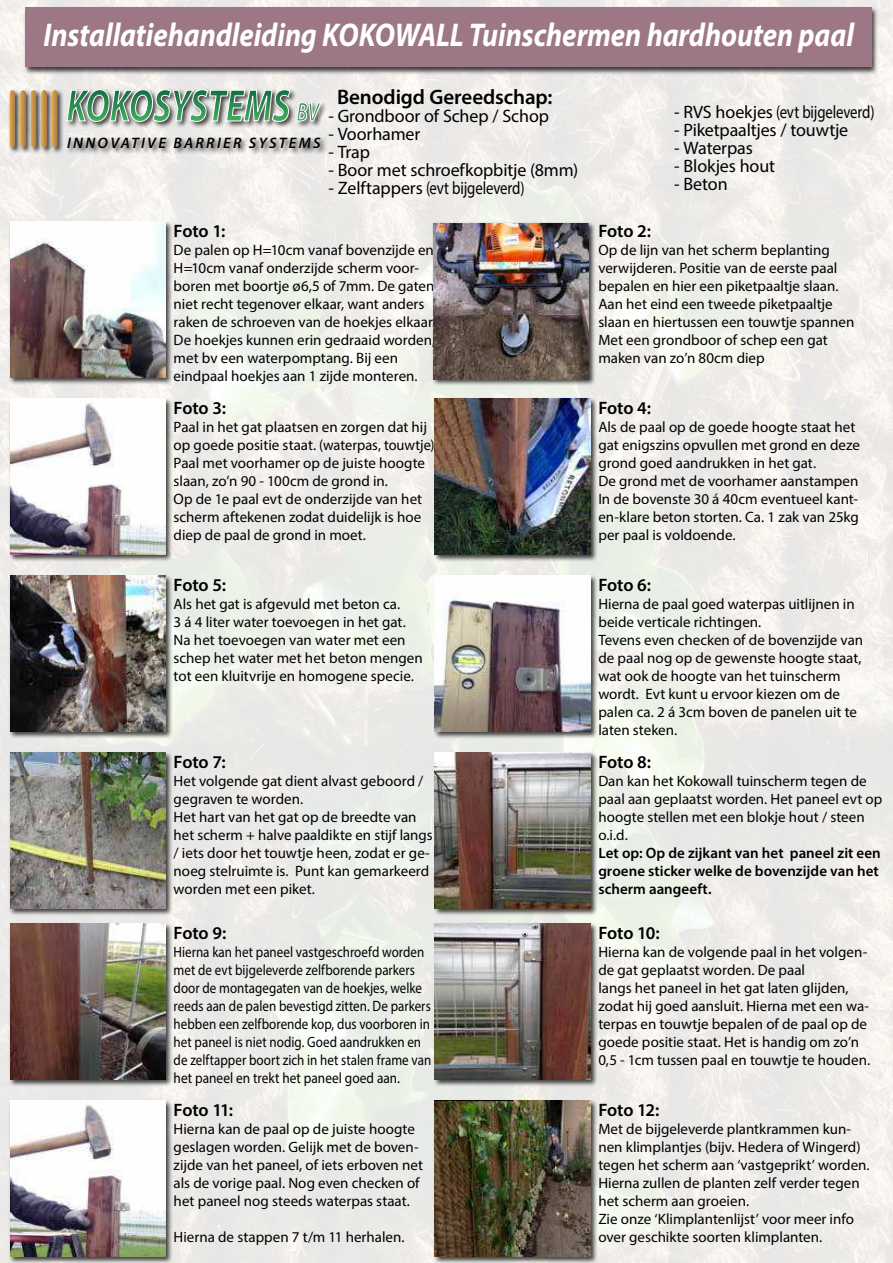
<style>
.page{position:relative;width:893px;height:1263px;background:#fff}
.page>*{position:absolute;margin:0;border:0;box-sizing:border-box;transform-origin:0 0}
.t1{font:italic 700 33px "Myriad Pro";letter-spacing:-.005em;color:#fff;scale:.87 1}
.t2{font:600 21px "Myriad Pro";letter-spacing:-.005em;color:#000}
.t3{font:18px "Myriad Pro";letter-spacing:-.005em;color:#000}
.t4{font:600 18px "Myriad Pro";letter-spacing:-.015em;color:#000}
.t5{font:italic 600 15.3px "Myriad Pro";letter-spacing:.15em;color:#000}
.t6{font:15px/18px "Myriad Pro";color:#000}
.t7{font:15px/18px "Myriad Pro";color:#000;scale:.87 1}
.t8{font:600 15px/18px "Myriad Pro";letter-spacing:.005em;color:#000}
</style>
<div class="page">
<div style="left:8px;top:397px;width:165px;height:165px;background:#000;opacity:.75"></div>
<img style="left:10px;top:399px;width:155px;height:155px">
<div style="left:433px;top:397px;width:164px;height:165px;background:#000;opacity:.75"></div>
<img style="left:435px;top:399px;width:155px;height:155px">
<div style="left:8px;top:751px;width:165px;height:165px;background:#000;opacity:.75"></div>
<img style="left:10px;top:753px;width:155px;height:156px">
<div style="left:433px;top:751px;width:164px;height:165px;background:#000;opacity:.75"></div>
<img style="left:435px;top:753px;width:155px;height:156px">
<div style="left:8px;top:574px;width:165px;height:165px;background:#000;opacity:.75"></div>
<img style="left:10px;top:576px;width:155px;height:155px">
<div style="left:433px;top:574px;width:164px;height:165px;background:#000;opacity:.75"></div>
<img style="left:435px;top:576px;width:155px;height:155px">
<div style="left:8px;top:1099px;width:165px;height:164px;background:#000;opacity:.75"></div>
<img style="left:10px;top:1100px;width:155px;height:156px">
<div style="left:433px;top:1099px;width:164px;height:164px;background:#000;opacity:.75"></div>
<img style="left:435px;top:1100px;width:155px;height:156px">
<div style="left:8px;top:922px;width:165px;height:165px;background:#000;opacity:.75"></div>
<img style="left:10px;top:923px;width:155px;height:156px">
<div style="left:433px;top:922px;width:165px;height:165px;background:#000;opacity:.75"></div>
<img style="left:435px;top:923px;width:155px;height:156px">
<div style="left:8px;top:88px;width:320px;height:67px;background:#000;opacity:.75"></div>
<svg style="left:67px;top:89px;width:254px;height:33px;background:#90b09b"></svg>
<svg style="left:52px;top:90px;width:6px;height:57px"></svg>
<div style="left:10px;top:90px;width:5px;height:57px;background:#c4904a;border-radius:3px"></div>
<svg style="left:20px;top:90px;width:6px;height:57px"></svg>
<svg style="left:31px;top:90px;width:5px;height:57px"></svg>
<svg style="left:41px;top:90px;width:6px;height:57px"></svg>
<div style="left:23px;top:6px;width:856px;height:69px;background:#000;opacity:.75"></div>
<div style="left:25px;top:7px;width:846px;height:60px;background:#9d7785"></div>
<div style="left:8px;top:220px;width:165px;height:165px;background:#000;opacity:.75"></div>
<img style="left:10px;top:221px;width:155px;height:156px">
<div style="left:431px;top:221px;width:165px;height:166px;background:#000;opacity:.75"></div>
<img style="left:433px;top:223px;width:155px;height:156px">
<h1 class="t1" style="left:44px;top:22px;width:933px">Installatiehandleiding KOKOWALL Tuinschermen hardhouten paal</h1>
<h2 class="t2" style="left:337px;top:89px;width:217px">Benodigd Gereedschap:</h2>
<p class="t3" style="left:328px;top:109px;width:222px">- Grondboor of Schep / Schop</p>
<p class="t3" style="left:328px;top:127px;width:94px">- Voorhamer</p>
<p class="t3" style="left:328px;top:145px;width:43px">- Trap</p>
<p class="t3" style="left:328px;top:163px;width:251px">- Boor met schroefkopbitje (8mm)</p>
<p class="t3" style="left:328px;top:181px;width:198px">- Zelftappers (evt bijgeleverd)</p>
<p class="t3" style="left:674px;top:105px;width:202px">- RVS hoekjes (evt bijgeleverd)</p>
<p class="t3" style="left:674px;top:123px;width:176px">- Piketpaaltjes / touwtje</p>
<p class="t3" style="left:674px;top:141px;width:80px">- Waterpas</p>
<p class="t3" style="left:674px;top:159px;width:102px">- Blokjes hout</p>
<p class="t3" style="left:674px;top:177px;width:55px">- Beton</p>
<p class="t5" style="left:67px;top:133px;width:255px">INNOVATIVE BARRIER SYSTEMS</p>
<p class="t4" style="left:174px;top:224px;width:53px">Foto 1:</p>
<p class="t6" style="left:174px;top:242px;width:263px">De palen op H=10cm vanaf bovenzijde en H=10cm vanaf onderzijde scherm voor&shy;boren met boortje ø6,5 of 7mm. De gaten niet recht tegenover elkaar, want anders raken de schroeven van de hoekjes elkaar.<br>De hoekjes kunnen erin gedraaid worden, met bv een waterpomptang. Bij een eindpaal hoekjes aan 1 zijde monteren.</p>
<p class="t4" style="left:174px;top:401px;width:54px">Foto 3:</p>
<p class="t6" style="left:174px;top:419px;width:263px">Paal in het gat plaatsen en zorgen dat hij op goede positie staat. (waterpas, touwtje)<br>Paal met voorhamer op de juiste hoogte slaan, zo’n 90 - 100cm de grond in.<br>Op de 1e paal evt de onderzijde van het scherm aftekenen zodat duidelijk is hoe diep de paal de grond in moet.</p>
<p class="t4" style="left:174px;top:578px;width:54px">Foto 5:</p>
<p class="t6" style="left:174px;top:596px;width:251px">Als het gat is afgevuld met beton ca.<br>3 á 4 liter water toevoegen in het gat.<br>Na het toevoegen van water met een schep het water met het beton mengen tot een kluitvrije en homogene specie.</p>
<p class="t4" style="left:174px;top:755px;width:53px">Foto 7:</p>
<p class="t6" style="left:174px;top:773px;width:261px">Het volgende gat dient alvast geboord / gegraven te worden.<br>Het hart van het gat op de breedte van het scherm + halve paaldikte en stijf langs / iets door het touwtje heen, zodat er ge&shy;noeg stelruimte is. Punt kan gemarkeerd worden met een piket.</p>
<p class="t4" style="left:174px;top:926px;width:54px">Foto 9:</p>
<p class="t7" style="left:174px;top:944px;width:298px">Hierna kan het paneel vastgeschroefd worden met de evt bijgeleverde zelfborende parkers door de montagegaten van de hoekjes, welke reeds aan de palen bevestigd zitten. De parkers hebben een zelfborende kop, dus voorboren in het paneel is niet nodig. Goed aandrukken en de zelftapper boort zich in het stalen frame van het paneel en trekt het paneel goed aan.</p>
<p class="t4" style="left:174px;top:1103px;width:61px">Foto 11:</p>
<p class="t6" style="left:174px;top:1121px;width:251px">Hierna kan de paal op de juiste hoogte geslagen worden. Gelijk met de boven&shy;zijde van het paneel, of iets erboven net als de vorige paal. Nog even checken of het paneel nog steeds waterpas staat.</p>
<p class="t6" style="left:174px;top:1229px;width:233px">Hierna de stappen 7 t/m 11 herhalen.</p>
<p class="t4" style="left:598px;top:224px;width:54px">Foto 2:</p>
<p class="t6" style="left:598px;top:242px;width:258px">Op de lijn van het scherm beplanting verwijderen. Positie van de eerste paal bepalen en hier een piketpaaltje slaan.<br>Aan het eind een tweede piketpaaltje slaan en hiertussen een touwtje spannen Met een grondboor of schep een gat maken van zo’n 80cm diep</p>
<p class="t4" style="left:598px;top:401px;width:54px">Foto 4:</p>
<p class="t6" style="left:598px;top:419px;width:263px">Als de paal op de goede hoogte staat het gat enigszins opvullen met grond en deze grond goed aandrukken in het gat.<br>De grond met de voorhamer aanstampen In de bovenste 30 á 40cm eventueel kant&shy;en-klare beton storten. Ca. 1 zak van 25kg per paal is voldoende.</p>
<p class="t4" style="left:598px;top:578px;width:54px">Foto 6:</p>
<p class="t6" style="left:598px;top:596px;width:266px">Hierna de paal goed waterpas uitlijnen in beide verticale richtingen.<br>Tevens even checken of de bovenzijde van de paal nog op de gewenste hoogte staat, wat ook de hoogte van het tuinscherm wordt. Evt kunt u ervoor kiezen om de palen ca. 2 á 3cm boven de panelen uit te laten steken.</p>
<p class="t4" style="left:598px;top:755px;width:54px">Foto 8:</p>
<p class="t6" style="left:598px;top:773px;width:285px">Dan kan het Kokowall tuinscherm tegen de paal aan geplaatst worden. Het paneel evt op hoogte stellen met een blokje hout / steen o.i.d.</p>
<p class="t8" style="left:598px;top:845px;width:284px">Let op: Op de zijkant van het paneel zit een groene sticker welke de bovenzijde van het scherm aangeeft.</p>
<p class="t4" style="left:598px;top:926px;width:63px">Foto 10:</p>
<p class="t6" style="left:598px;top:944px;width:273px">Hierna kan de volgende paal in het volgen&shy;de gat geplaatst worden. De paal<br>langs het paneel in het gat laten glijden, zodat hij goed aansluit. Hierna met een wa&shy;terpas en touwtje bepalen of de paal op de goede positie staat. Het is handig om zo’n 0,5 - 1cm tussen paal en touwtje te houden.</p>
<p class="t4" style="left:598px;top:1103px;width:62px">Foto 12:</p>
<p class="t6" style="left:598px;top:1121px;width:273px">Met de bijgeleverde plantkrammen kun&shy;nen klimplantjes (bijv. Hedera of Wingerd) tegen het scherm aan ‘vastgeprikt’ worden.<br>Hierna zullen de planten zelf verder tegen het scherm aan groeien.<br>Zie onze ‘Klimplantenlijst’ voor meer info over geschikte soorten klimplanten.</p>
</div>
